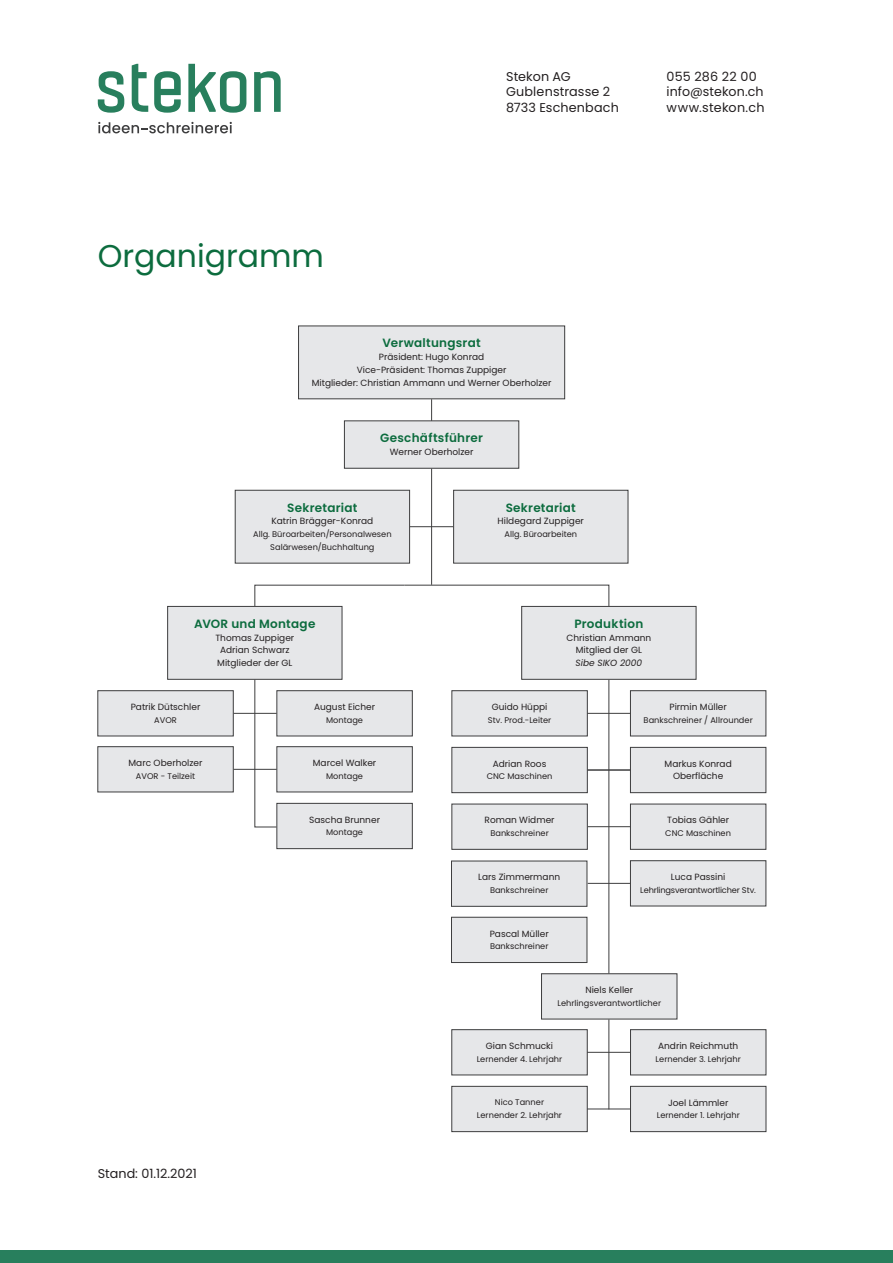
<style>
.page{position:relative;width:893px;height:1263px;background:#fff}
.page>*{position:absolute;margin:0;border:0;box-sizing:border-box;transform-origin:0 0}
.t1{font:31.5px "Poppins";color:#0c6c3e}
.t2{font:12.75px/15.8px "Poppins";letter-spacing:.01em;color:#231f20}
.t3{font:600 12px "Poppins";letter-spacing:.025em;color:#0c6c3e}
.t4{font:9px/12.8px "Poppins";color:#231f20;text-align:center}
.t5{font:italic 9px "Poppins";color:#231f20}
.t6{font:8.25px/12.8px "Poppins";color:#231f20;text-align:center}
.t7{font:8.25px "Poppins";letter-spacing:-.02em;color:#231f20}
</style>
<div class="page">
<svg style="left:98px;top:122px;width:134px;height:11px"></svg>
<svg style="left:154px;top:71px;width:27px;height:42px"></svg>
<svg style="left:98px;top:71px;width:26px;height:42px"></svg>
<svg style="left:132px;top:64px;width:16px;height:48px"></svg>
<svg style="left:254px;top:71px;width:27px;height:41px"></svg>
<svg style="left:188px;top:64px;width:58px;height:49px"></svg>
<div style="left:0;top:1250px;width:893px;height:13px;background:#287f5d"></div>
<div style="left:299px;top:326px;width:266px;height:73px;background:#e6e7e9"></div>
<div style="left:298px;top:326px;width:267px;height:73px;border:1px solid #3e3e3f"></div>
<div style="left:344px;top:421px;width:175px;height:47px;background:#e6e7e9"></div>
<div style="left:235px;top:490px;width:175px;height:73px;background:#e6e7e9"></div>
<div style="left:235px;top:490px;width:175px;height:73px;border:1px solid #3e3e3f"></div>
<div style="left:454px;top:490px;width:174px;height:73px;background:#e6e7e9"></div>
<div style="left:453px;top:490px;width:175px;height:73px;border:1px solid #3e3e3f"></div>
<svg style="left:431px;top:399px;width:1px;height:22px"></svg>
<hr style="left:431px;top:469px;width:1px;height:116px;background:#3e3e3f">
<hr style="left:410px;top:526px;width:43px;height:1px;background:#3e3e3f">
<div style="left:168px;top:606px;width:174px;height:73px;background:#e6e7e9"></div>
<div style="left:167px;top:606px;width:175px;height:74px;border:1px solid #3e3e3f"></div>
<div style="left:522px;top:606px;width:174px;height:73px;background:#e6e7e9"></div>
<div style="left:521px;top:606px;width:175px;height:74px;border:1px solid #3e3e3f"></div>
<div style="left:452px;top:691px;width:135px;height:45px;background:#e6e7e9"></div>
<div style="left:452px;top:690px;width:136px;height:46px;border:1px solid #3e3e3f"></div>
<div style="left:98px;top:691px;width:135px;height:45px;background:#e6e7e9"></div>
<div style="left:97px;top:690px;width:137px;height:46px;border:1px solid #3e3e3f"></div>
<div style="left:98px;top:747px;width:135px;height:45px;background:#e6e7e9"></div>
<div style="left:97px;top:746px;width:137px;height:46px;border:1px solid #3e3e3f"></div>
<div style="left:452px;top:1030px;width:135px;height:45px;background:#e6e7e9"></div>
<div style="left:451px;top:1029px;width:137px;height:46px;border:1px solid #3e3e3f"></div>
<div style="left:452px;top:1086px;width:135px;height:45px;background:#e6e7e9"></div>
<div style="left:451px;top:1086px;width:137px;height:46px;border:1px solid #3e3e3f"></div>
<div style="left:541px;top:974px;width:136px;height:45px;background:#e6e7e9"></div>
<div style="left:541px;top:973px;width:136px;height:46px;border:1px solid #3e3e3f"></div>
<div style="left:452px;top:747px;width:135px;height:46px;background:#e6e7e9"></div>
<div style="left:452px;top:747px;width:136px;height:46px;border:1px solid #3e3e3f"></div>
<div style="left:452px;top:804px;width:135px;height:45px;background:#e6e7e9"></div>
<div style="left:452px;top:804px;width:136px;height:46px;border:1px solid #3e3e3f"></div>
<div style="left:451px;top:861px;width:136px;height:45px;background:#e6e7e9"></div>
<div style="left:451px;top:917px;width:136px;height:45px;background:#e6e7e9"></div>
<div style="left:451px;top:917px;width:136px;height:46px;border:1px solid #3e3e3f"></div>
<div style="left:630px;top:691px;width:136px;height:45px;background:#e6e7e9"></div>
<div style="left:630px;top:690px;width:136px;height:46px;border:1px solid #3e3e3f"></div>
<div style="left:277px;top:691px;width:135px;height:45px;background:#e6e7e9"></div>
<div style="left:277px;top:690px;width:136px;height:46px;border:1px solid #3e3e3f"></div>
<div style="left:277px;top:747px;width:135px;height:45px;background:#e6e7e9"></div>
<div style="left:277px;top:746px;width:136px;height:46px;border:1px solid #3e3e3f"></div>
<div style="left:277px;top:803px;width:135px;height:46px;background:#e6e7e9"></div>
<div style="left:277px;top:803px;width:136px;height:46px;border:1px solid #3e3e3f"></div>
<div style="left:630px;top:1030px;width:136px;height:45px;background:#e6e7e9"></div>
<div style="left:630px;top:1029px;width:136px;height:46px;border:1px solid #3e3e3f"></div>
<div style="left:630px;top:1086px;width:136px;height:45px;background:#e6e7e9"></div>
<div style="left:630px;top:1086px;width:136px;height:46px;border:1px solid #3e3e3f"></div>
<div style="left:630px;top:747px;width:136px;height:46px;background:#e6e7e9"></div>
<div style="left:630px;top:747px;width:136px;height:46px;border:1px solid #3e3e3f"></div>
<div style="left:630px;top:804px;width:136px;height:45px;background:#e6e7e9"></div>
<div style="left:630px;top:804px;width:136px;height:46px;border:1px solid #3e3e3f"></div>
<div style="left:630px;top:861px;width:136px;height:45px;background:#e6e7e9"></div>
<div style="left:630px;top:860px;width:136px;height:46px;border:1px solid #3e3e3f"></div>
<hr style="left:587px;top:713px;width:43px;height:1px;background:#3e3e3f">
<hr style="left:587px;top:770px;width:43px;height:1px;background:#3e3e3f">
<hr style="left:234px;top:713px;width:43px;height:1px;background:#3e3e3f">
<hr style="left:234px;top:769px;width:43px;height:1px;background:#3e3e3f">
<hr style="left:587px;top:1052px;width:44px;height:1px;background:#3e3e3f">
<hr style="left:587px;top:1109px;width:44px;height:1px;background:#3e3e3f">
<hr style="left:588px;top:883px;width:42px;height:1px;background:#3e3e3f">
<hr style="left:588px;top:826px;width:42px;height:1px;background:#3e3e3f">
<hr style="left:609px;top:680px;width:1px;height:293px;background:#3e3e3f">
<svg style="left:254px;top:679px;width:23px;height:148px"></svg>
<hr style="left:609px;top:1019px;width:1px;height:90px;background:#3e3e3f">
<svg style="left:254px;top:584px;width:355px;height:23px"></svg>
<h1 class="t1" style="left:98px;top:238px;width:228px">Organigramm</h1>
<h2 class="t2" style="left:506px;top:68px;width:114px">Stekon AG<br>Gublenstrasse 2<br>8733 Eschenbach</h2>
<h2 class="t2" style="left:666px;top:68px;width:100px">055 286 22 00 info@stekon.ch www.stekon.ch</h2>
<h3 class="t3" style="left:382px;top:336px;width:100px">Verwaltungsrat</h3>
<p class="t4" style="left:312px;top:351px;width:241px">Präsident: Hugo Konrad<br>Vice-Präsident: Thomas Zuppiger<br>Mitglieder: Christian Ammann und Werner Oberholzer</p>
<h3 class="t3" style="left:380px;top:431px;width:104px">Geschäftsführer</h3>
<p class="t4" style="left:390px;top:445px;width:85px">Werner Oberholzer</p>
<h3 class="t3" style="left:287px;top:500px;width:72px">Sekretariat</h3>
<p class="t4" style="left:271px;top:515px;width:103px">Katrin Brägger-Konrad</p>
<p class="t6" style="left:253px;top:528px;width:140px">Allg. Büroarbeiten/Personalwesen<br>Salärwesen/Buchhaltung</p>
<h3 class="t3" style="left:506px;top:500px;width:72px">Sekretariat</h3>
<p class="t4" style="left:498px;top:515px;width:88px">Hildegard Zuppiger</p>
<p class="t6" style="left:504px;top:528px;width:74px">Allg. Büroarbeiten</p>
<h3 class="t3" style="left:194px;top:617px;width:123px">AVOR und Montage</h3>
<p class="t4" style="left:215px;top:631px;width:80px">Thomas Zuppiger<br>Adrian Schwarz<br>Mitglieder der GL</p>
<h3 class="t3" style="left:574px;top:617px;width:71px">Produktion</h3>
<p class="t4" style="left:566px;top:631px;width:86px">Christian Ammann<br>Mitglied der GL</p>
<p class="t5" style="left:576px;top:658px;width:68px">Sibe SIKO 2000</p>
<p class="t4" style="left:131px;top:700px;width:71px">Patrik Dütschler</p>
<p class="t6" style="left:154px;top:713px;width:24px">AVOR</p>
<p class="t4" style="left:129px;top:756px;width:75px">Marc Oberholzer</p>
<p class="t6" style="left:136px;top:769px;width:61px">AVOR - Teilzeit</p>
<h2 class="t2" style="left:98px;top:1166px;width:101px">Stand: 01.12.2021</h2>
<p class="t4" style="left:314px;top:700px;width:63px">August Eicher</p>
<p class="t6" style="left:326px;top:713px;width:38px">Montage</p>
<p class="t4" style="left:313px;top:756px;width:65px">Marcel Walker</p>
<p class="t6" style="left:326px;top:769px;width:38px">Montage</p>
<p class="t4" style="left:309px;top:813px;width:72px">Sascha Brunner</p>
<p class="t6" style="left:326px;top:826px;width:38px">Montage</p>
<p class="t4" style="left:492px;top:700px;width:57px">Guido Hüppi</p>
<p class="t6" style="left:488px;top:713px;width:65px">Stv. Prod.-Leiter</p>
<p class="t4" style="left:493px;top:757px;width:55px">Adrian Roos</p>
<p class="t6" style="left:487px;top:770px;width:67px">CNC Maschinen</p>
<p class="t4" style="left:485px;top:814px;width:72px">Roman Widmer</p>
<p class="t6" style="left:490px;top:827px;width:60px">Bankschreiner</p>
<p class="t4" style="left:478px;top:871px;width:83px">Lars Zimmermann</p>
<p class="t6" style="left:490px;top:884px;width:60px">Bankschreiner</p>
<p class="t4" style="left:490px;top:927px;width:61px">Pascal Müller</p>
<p class="t6" style="left:490px;top:940px;width:60px">Bankschreiner</p>
<p class="t4" style="left:669px;top:700px;width:59px">Pirmin Müller</p>
<p class="t6" style="left:644px;top:713px;width:111px">Bankschreiner / Allrounder</p>
<p class="t4" style="left:665px;top:757px;width:69px">Markus Konrad<br>Oberfläche</p>
<p class="t4" style="left:667px;top:814px;width:64px">Tobias Gähler</p>
<p class="t6" style="left:665px;top:827px;width:67px">CNC Maschinen</p>
<p class="t4" style="left:671px;top:870px;width:56px">Luca Passini</p>
<p class="t7" style="left:640px;top:885px;width:117px">Lehrlingsverantwortlicher Stv.</p>
<p class="t4" style="left:585px;top:983px;width:49px">Niels Keller</p>
<p class="t6" style="left:557px;top:996px;width:105px">Lehrlingsverantwortlicher</p>
<p class="t4" style="left:486px;top:1039px;width:69px">Gian Schmucki</p>
<p class="t6" style="left:477px;top:1052px;width:87px">Lernender 4. Lehrjahr</p>
<p class="t6" style="left:477px;top:1096px;width:87px">Nico Tanner<br>Lernender 2. Lehrjahr</p>
<p class="t4" style="left:658px;top:1039px;width:82px">Andrin Reichmuth</p>
<p class="t6" style="left:656px;top:1052px;width:87px">Lernender 3. Lehrjahr</p>
<p class="t4" style="left:668px;top:1096px;width:62px">Joel Lämmler</p>
<p class="t6" style="left:657px;top:1109px;width:84px">Lernender 1. Lehrjahr</p>
</div>
